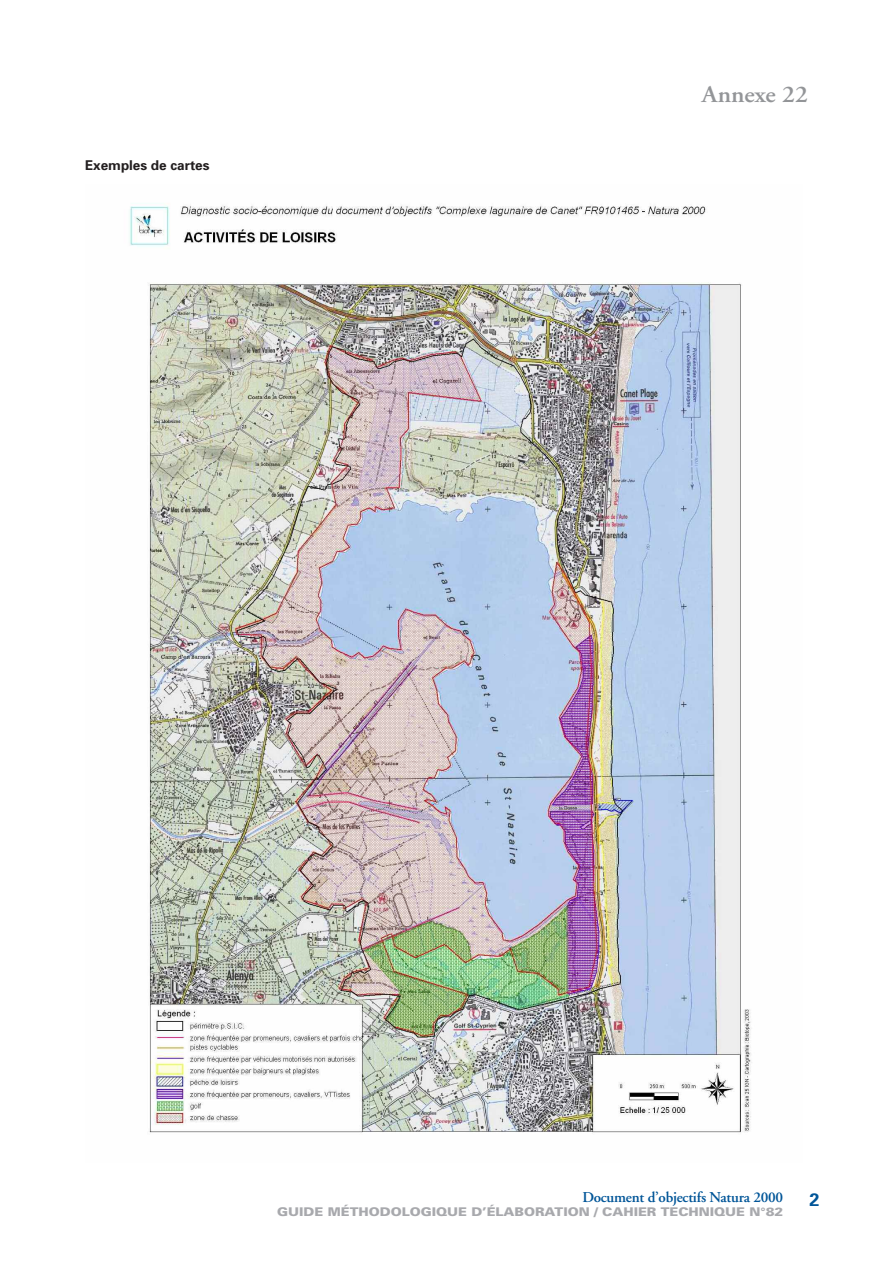
<style>
.page{position:relative;width:893px;height:1263px;background:#fff}
.page>*{position:absolute;margin:0;border:0;box-sizing:border-box;transform-origin:0 0}
.t1{font:600 24px "Adobe Garamond";color:#939598;scale:1.05 1}
.t2{font:700 18px "Univers";color:#015598}
.t3{font:600 15px "Adobe Garamond";letter-spacing:-.015em;color:#015598}
.t4{font:700 13.5px "Univers";color:#231f20}
.t5{font:900 12px "Univers";color:#a8a9ad;scale:1.1 1}
</style>
<div class="page">
<img style="left:130px;top:205px;width:622px;height:928px">
<p class="t4" style="left:85px;top:160px;width:126px">Exemples de cartes</p>
<p class="t1" style="left:702px;top:85px;width:102px">Annexe 22</p>
<p class="t3" style="left:582px;top:1191px;width:202px">Document d’objectifs Natura 2000</p>
<p class="t2" style="left:809px;top:1193px;width:12px">2</p>
<p class="t5" style="left:277px;top:1207px;width:461px">GUIDE MÉTHODOLOGIQUE D’ÉLABORATION / CAHIER TECHNIQUE N°82</p>
</div>
